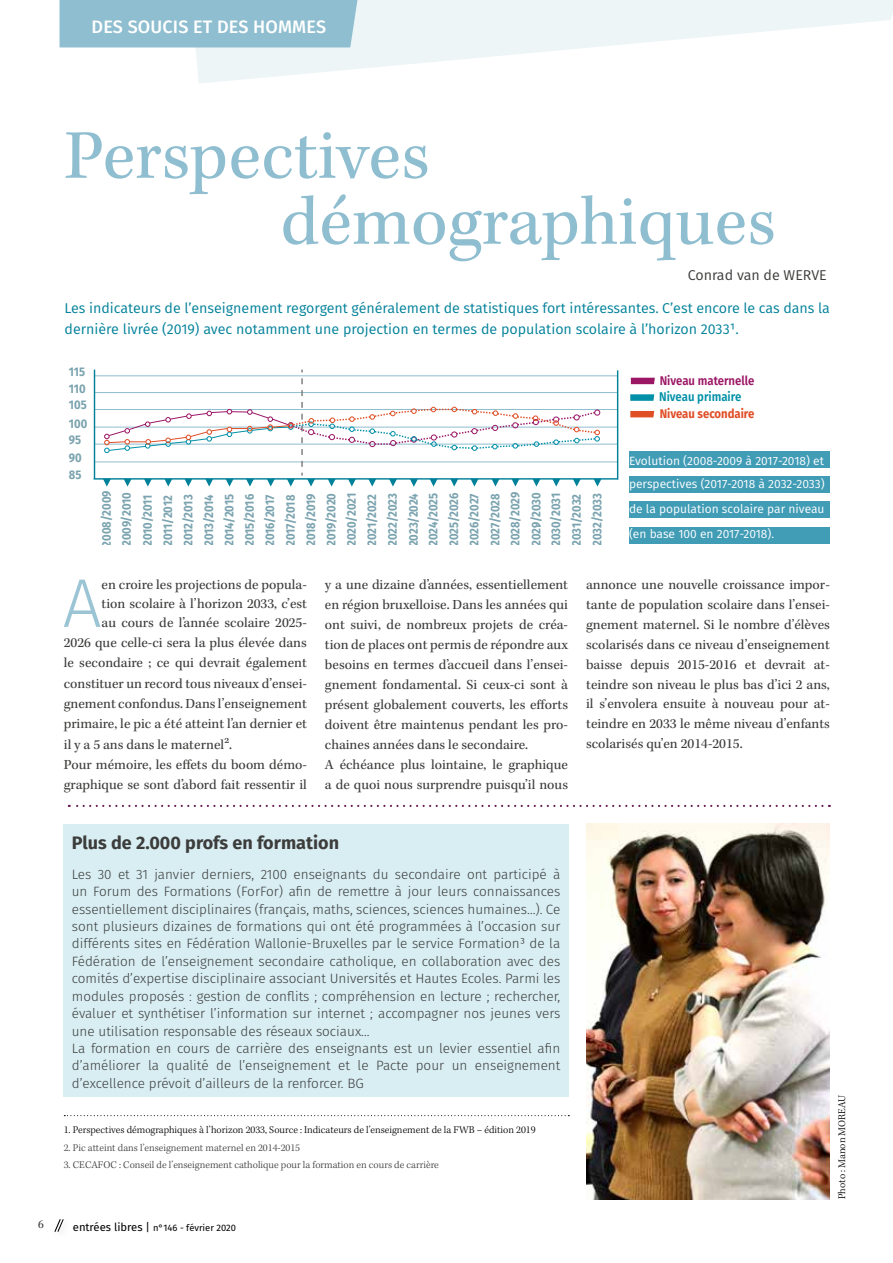
<style>
.page{position:relative;width:893px;height:1263px;background:#fff}
.page>*{position:absolute;margin:0;border:0;box-sizing:border-box;transform-origin:0 0}
.t1{font:71.55px/66px "Kepler Std";color:#8ebecf}
.t2{font:300 69px "Fira Sans";color:#9bc4d4}
.t3{font:700 18px "Fira Sans";color:#3c3c3b}
.t4{font:500 18px "Fira Sans";letter-spacing:.01em;color:#fff}
.t5{font:14.25px/20px "Kepler Std";color:#3c3c3b;text-align:justify}
.t6{font:14.25px/21px "Fira Sans";color:#00819a}
.t7{font:14.25px "Fira Sans";color:#3c3c3b}
.t8{font:300 13.5px/17.4px "Fira Sans";color:#3c3c3b}
.t9{font:600 12.6px "Fira Sans";color:#9b1665;scale:.9 1}
.t10{font:700 12.6px "Fira Sans";color:#e04e26;scale:.9 1}
.t11{font:600 12.6px "Fira Sans";color:#0090a7;scale:.9 1}
.t12{font:700 12.45px/20.5px "Fira Sans";color:#7aa3af;scale:.9 1}
.t13{font:12px/22.6px "Fira Sans";color:#fff}
.t14{font:12px "Kepler Std";color:#3c3c3b}
.t15{font:300 10.5px "Kepler Std";color:#3c3c3b}
.t16{font:300 10.5px "Kepler Std";color:#000}
.t17{font:9.3px "Fira Sans";color:#000}
.s1{font-size:11.25px}
</style>
<div class="page">
<svg style="left:54px;top:1219px;width:10px;height:13px"></svg>
<svg style="left:183px;top:0;width:710px;height:83px;fill:#eef5f7"></svg>
<div style="left:60px;top:0;width:297px;height:47px;background:#8ebecf"></div>
<hr style="left:94px;top:478px;width:523px;height:2px;background:#00819a">
<hr style="left:94px;top:462px;width:524px;height:1px;background:#8fbecf">
<hr style="left:94px;top:444px;width:524px;height:1px;background:#8fbecf">
<hr style="left:94px;top:427px;width:524px;height:1px;background:#8fbecf">
<hr style="left:94px;top:409px;width:524px;height:1px;background:#8fbecf">
<hr style="left:94px;top:392px;width:524px;height:1px;background:#8fbecf">
<hr style="left:94px;top:376px;width:524px;height:1px;background:#8fbecf">
<hr style="left:94px;top:370px;width:1px;height:109px;background:#00819a">
<svg style="left:287px;top:479px;width:8px;height:8px"></svg>
<svg style="left:267px;top:479px;width:8px;height:8px"></svg>
<svg style="left:246px;top:479px;width:8px;height:8px"></svg>
<svg style="left:226px;top:479px;width:8px;height:8px"></svg>
<svg style="left:205px;top:479px;width:8px;height:8px"></svg>
<svg style="left:184px;top:479px;width:8px;height:8px"></svg>
<svg style="left:164px;top:479px;width:8px;height:8px"></svg>
<svg style="left:144px;top:479px;width:8px;height:8px"></svg>
<svg style="left:124px;top:479px;width:8px;height:8px"></svg>
<svg style="left:103px;top:479px;width:8px;height:8px"></svg>
<svg style="left:630px;top:394px;width:24px;height:7px"></svg>
<svg style="left:631px;top:378px;width:24px;height:6px"></svg>
<svg style="left:630px;top:411px;width:24px;height:6px"></svg>
<svg style="left:301px;top:473px;width:14px;height:14px"></svg>
<svg style="left:328px;top:479px;width:8px;height:8px"></svg>
<svg style="left:348px;top:479px;width:8px;height:8px"></svg>
<svg style="left:368px;top:479px;width:8px;height:8px"></svg>
<svg style="left:389px;top:479px;width:8px;height:8px"></svg>
<svg style="left:410px;top:479px;width:8px;height:8px"></svg>
<svg style="left:430px;top:479px;width:8px;height:8px"></svg>
<svg style="left:450px;top:479px;width:8px;height:8px"></svg>
<svg style="left:471px;top:480px;width:7px;height:7px"></svg>
<svg style="left:492px;top:480px;width:7px;height:7px"></svg>
<svg style="left:512px;top:480px;width:7px;height:7px"></svg>
<svg style="left:533px;top:480px;width:7px;height:7px"></svg>
<svg style="left:552px;top:479px;width:8px;height:8px"></svg>
<svg style="left:573px;top:479px;width:8px;height:8px"></svg>
<svg style="left:594px;top:480px;width:7px;height:7px"></svg>
<hr style="left:617px;top:370px;width:1px;height:110px;background:#00819a">
<svg style="left:104px;top:370px;width:496px;height:97px"></svg>
<div style="left:629px;top:451px;width:200px;height:17px;background:#419cb6"></div>
<div style="left:629px;top:477px;width:201px;height:16px;background:#419cb6"></div>
<div style="left:63px;top:824px;width:506px;height:272px;background:#d8eef3"></div>
<div style="left:629px;top:502px;width:201px;height:16px;background:#419cb6"></div>
<div style="left:629px;top:527px;width:201px;height:16px;background:#419cb6"></div>
<img style="left:586px;top:824px;width:244px;height:375px">
<svg style="left:64px;top:1115px;width:505px;height:1px"></svg>
<svg style="left:69px;top:805px;width:753px;height:2px"></svg>
<p class="t4" style="left:92px;top:13px;width:236px">DES SOUCIS ET DES HOMMES</p>
<h1 class="t1" style="left:281px;top:125px;width:497px;text-indent:-216px">Perspectives démographiques</h1>
<p class="t7" style="left:688px;top:264px;width:141px">Conrad van de WERVE</p>
<p class="t6" style="left:65px;top:297px;width:767px">Les indicateurs de l’enseignement regorgent généralement de statistiques fort intéressantes. C’est encore le cas dans la dernière livrée (2019) avec notamment une projection en termes de population scolaire à l’horizon 2033¹.</p>
<p class="t12" style="left:69px;top:362px;width:21px;line-height:16.8px">115<br>110<br>105</p>
<p class="t12" style="left:69px;top:415px;width:22px;line-height:16.2px">100<br>95</p>
<p class="t12" style="left:69px;top:448px;width:16px;line-height:17.2px">90<br>85</p>
<p class="t12" style="left:95px;top:547px;width:64px;rotate:-90deg">2008/2009<br>2009/2010<br>2010/2011<br>2011/2012<br>2012/2013<br>2013/2014<br>2014/2015<br>2015/2016<br>2016/2017<br>2017/2018</p>
<p class="t9" style="left:660px;top:370px;width:107px">Niveau maternelle</p>
<p class="t10" style="left:660px;top:403px;width:107px">Niveau secondaire</p>
<p class="t11" style="left:659px;top:387px;width:93px">Niveau primaire</p>
<p class="t13" style="left:629px;top:449px;width:197px">Evolution (2008-2009 à 2017-2018) et perspectives (2017-2018 à 2032-2033)</p>
<p class="t12" style="left:300px;top:546px;width:61px;text-align:justify;rotate:-90deg">2018/2019<br>2019/2020<br>2020/2021<br>2021/2022<br>2022/2023<br>2023/2024</p>
<p class="t12" style="left:422px;top:546px;width:62px;text-align:justify;rotate:-90deg">2024/2025<br>2025/2026<br>2026/2027<br>2027/2028<br>2028/2029<br>2029/2030</p>
<p class="t12" style="left:545px;top:546px;width:61px;text-align:justify;rotate:-90deg">2030/2031<br>2031/2032<br>2032/2033</p>
<p class="t13" style="left:629px;top:496px;width:197px;line-height:25.2px">de la population scolaire par niveau (en base 100 en 2017-2018).</p>
<p class="t12" style="left:536px;top:515px;width:7px">-</p>
<h2 class="t2" style="left:63px;top:554px;width:40px">A</h2>
<p class="t5" style="left:102px;top:576px;width:207px;line-height:18.8px">en croire les projections de popula&shy;tion scolaire à l’horizon 2033, c’est au cours de l’année scolaire 2025-</p>
<p class="t5" style="left:64px;top:633px;width:245px;text-align:left">2026 que celle-ci sera la plus élevée dans le secondaire ; ce qui devrait également constituer un record tous niveaux d’ensei&shy;gnement confondus. Dans l’enseignement primaire, le pic a été atteint l’an dernier et il y a 5 ans dans le maternel².<br>Pour mémoire, les effets du boom démo&shy;graphique se sont d’abord fait ressentir il</p>
<p class="t5" style="left:325px;top:575px;width:245px;text-align:left">y a une dizaine d’années, essentiellement en région bruxelloise. Dans les années qui ont suivi, de nombreux projets de créa&shy;tion de places ont permis de répondre aux besoins en termes d’accueil dans l’ensei&shy;gnement fondamental. Si ceux-ci sont à présent globalement couverts, les efforts doivent être maintenus pendant les pro&shy;chaines années dans le secondaire.<br>A échéance plus lointaine, le graphique a de quoi nous surprendre puisqu’il nous</p>
<p class="t5" style="left:586px;top:576px;width:245px">annonce une nouvelle croissance impor&shy;tante de population scolaire dans l’ensei&shy;gnement maternel. Si le nombre d’élèves scolarisés dans ce niveau d’enseignement baisse depuis 2015-2016 et devrait at&shy;teindre son niveau le plus bas d’ici 2 ans, il s’envolera ensuite à nouveau pour at&shy;teindre en 2033 le même niveau d’enfants scolarisés qu’en 2014-2015.</p>
<p class="t3" style="left:72px;top:828px;width:269px">Plus de 2.000 profs en formation</p>
<p class="t8" style="left:72px;top:865px;width:490px">Les 30 et 31 janvier derniers, 2100 enseignants du secondaire ont participé à un Forum des Formations (ForFor) afin de remettre à jour leurs connaissances essentiellement disciplinaires (français, maths, sciences, sciences humaines…). Ce sont plusieurs dizaines de formations qui ont été programmées à l’occasion sur différents sites en Fédération Wallonie-Bruxelles par le service Formation³ de la Fédération de l’enseignement secondaire catholique, en collaboration avec des comités d’expertise disciplinaire associant Universités et Hautes Ecoles. Parmi les modules proposés : gestion de conflits ; compréhension en lecture ; rechercher, évaluer et synthétiser l’information sur internet ; accompagner nos jeunes vers une utilisation responsable des réseaux sociaux…<br>La formation en cours de carrière des enseignants est un levier essentiel afin d’améliorer la qualité de l’enseignement et le Pacte pour un enseignement d’excellence prévoit d’ailleurs de la renforcer. BG</p>
<p class="t16" style="left:64px;top:1124px;width:473px">1. Perspectives démographiques à l’horizon 2033, Source : Indicateurs de l’enseignement de la FWB – édition 2019</p>
<p class="t15" style="left:64px;top:1141px;width:238px">2. Pic atteint dans l’enseignement maternel en 2014-2015</p>
<p class="t15" style="left:64px;top:1159px;width:377px">3. CECAFOC : Conseil de l’enseignement catholique pour la formation en cours de carrière</p>
<p class="t14" style="left:38px;top:1217px;width:7px">6</p>
<p class="t17" style="left:73px;top:1220px;width:165px"><span class="s1">entrées libres |</span> n°146 - février 2020</p>
<p class="t16" style="left:836px;top:1199px;width:106px;rotate:-90deg">Photo : Manon MOREAU</p>
</div>
